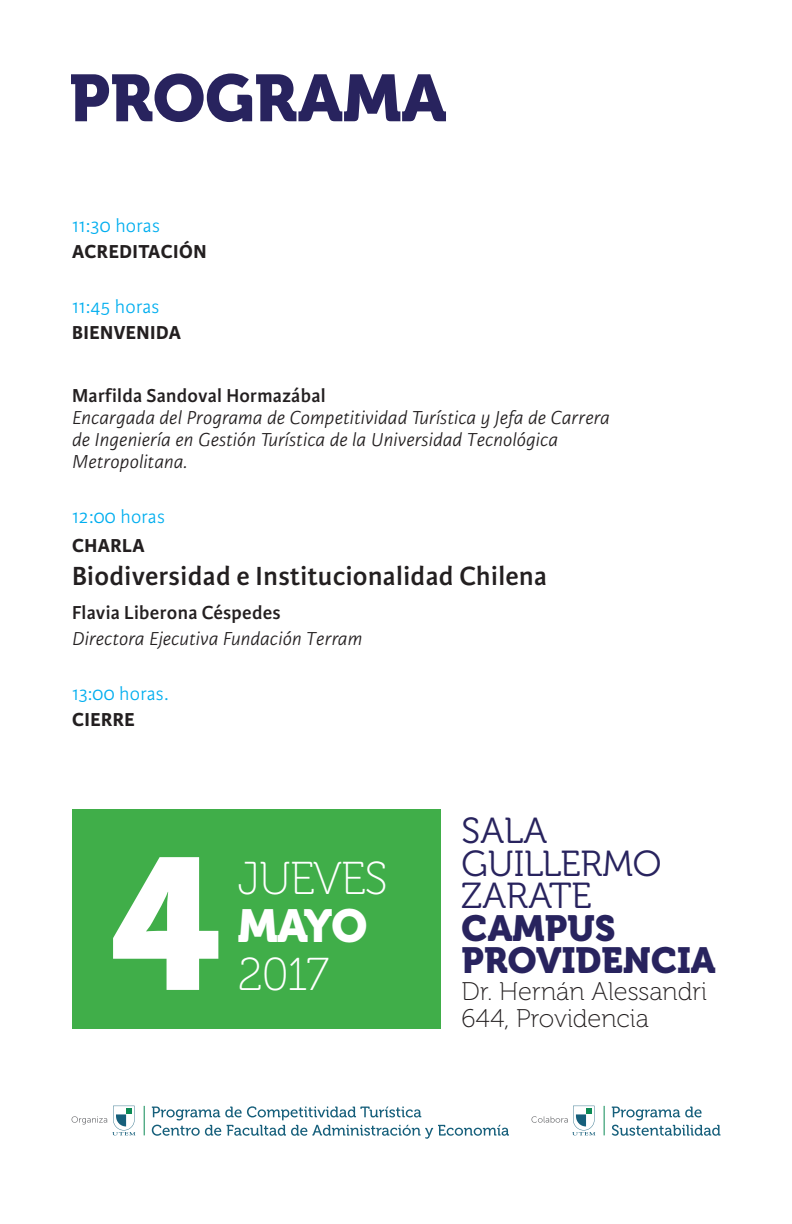
<style>
.page{position:relative;width:792px;height:1224px;background:#fff}
.page>*{position:absolute;margin:0;border:0;box-sizing:border-box;transform-origin:0 0}
.t1{font:185.6px "Museo 900";color:#fff}
.t2{font:65.8px "Museo 900";color:#28235e}
.t3{font:46px "Museo 100";letter-spacing:-.025em;color:#fff}
.t4{font:46px "Museo 900";color:#fff}
.t5{font:36.2px/32.6px "Museo 300";color:#28235e}
.t6{font:36.2px/32.6px "Museo 900";color:#28235e}
.t7{font:600 28px "Karmina Sans";letter-spacing:.015em;color:#231f20}
.t8{font:25.6px/26.6px "Museo 100";color:#231f20}
.t9{font:italic 300 20px/22px "Karmina Sans";letter-spacing:.015em;color:#231f20}
.t10{font:600 20px "Karmina Sans";letter-spacing:.015em;color:#231f20}
.t11{font:300 20px "Karmina Sans";letter-spacing:.015em;color:#00aeef}
.t12{font:700 20px "Karmina Sans";letter-spacing:.025em;color:#231f20}
</style>
<div class="page">
<div style="left:72px;top:809px;width:369px;height:220px;background:#40ae49"></div>
<svg style="left:144px;top:1106px;width:1px;height:29px"></svg>
<svg style="left:604px;top:1106px;width:1px;height:29px"></svg>
<svg style="left:152px;top:1106px;width:357px;height:33px"></svg>
<svg style="left:612px;top:1107px;width:108px;height:29px"></svg>
<svg style="left:72px;top:1106px;width:63px;height:29px"></svg>
<svg style="left:531px;top:1106px;width:64px;height:29px"></svg>
<h2 class="t2" style="left:69px;top:61px;width:379px">PROGRAMA</h2>
<p class="t11" style="left:72px;top:215px;width:89px">11:30 horas</p>
<p class="t12" style="left:72px;top:240px;width:136px">ACREDITACIÓN</p>
<p class="t11" style="left:72px;top:296px;width:89px">11:45 horas</p>
<p class="t12" style="left:72px;top:321px;width:110px">BIENVENIDA</p>
<p class="t10" style="left:72px;top:384px;width:255px">Marfilda Sandoval Hormazábal</p>
<p class="t9" style="left:72px;top:407px;width:539px">Encargada del Programa de Competitividad Turística y Jefa de Carrera de Ingeniería en Gestión Turística de la Universidad Tecnológica<br>Metropolitana.</p>
<p class="t11" style="left:72px;top:505px;width:94px">12:00 horas</p>
<p class="t12" style="left:72px;top:534px;width:74px">CHARLA</p>
<h3 class="t7" style="left:72px;top:560px;width:477px">Biodiversidad e Institucionalidad Chilena</h3>
<p class="t10" style="left:72px;top:601px;width:210px">Flavia Liberona Céspedes</p>
<p class="t9" style="left:72px;top:628px;width:292px">Directora Ejecutiva Fundación Terram</p>
<p class="t11" style="left:72px;top:682px;width:98px">13:00 horas.</p>
<p class="t12" style="left:72px;top:708px;width:64px">CIERRE</p>
<h1 class="t1" style="left:109px;top:820px;width:112px">4</h1>
<h3 class="t3" style="left:238px;top:854px;width:151px">jueves</h3>
<h3 class="t4" style="left:238px;top:900px;width:131px">MAYO</h3>
<h3 class="t3" style="left:238px;top:950px;width:92px">2017</h3>
<h3 class="t5" style="left:462px;top:815px;width:201px">SALA<br>GUILLERMO<br>ZARATE</h3>
<h3 class="t6" style="left:462px;top:912px;width:256px">CAMPUS<br>PROVIDENCIA</h3>
<p class="t8" style="left:462px;top:979px;width:247px">Dr. Hernán Alessandri<br>644, Providencia</p>
</div>
